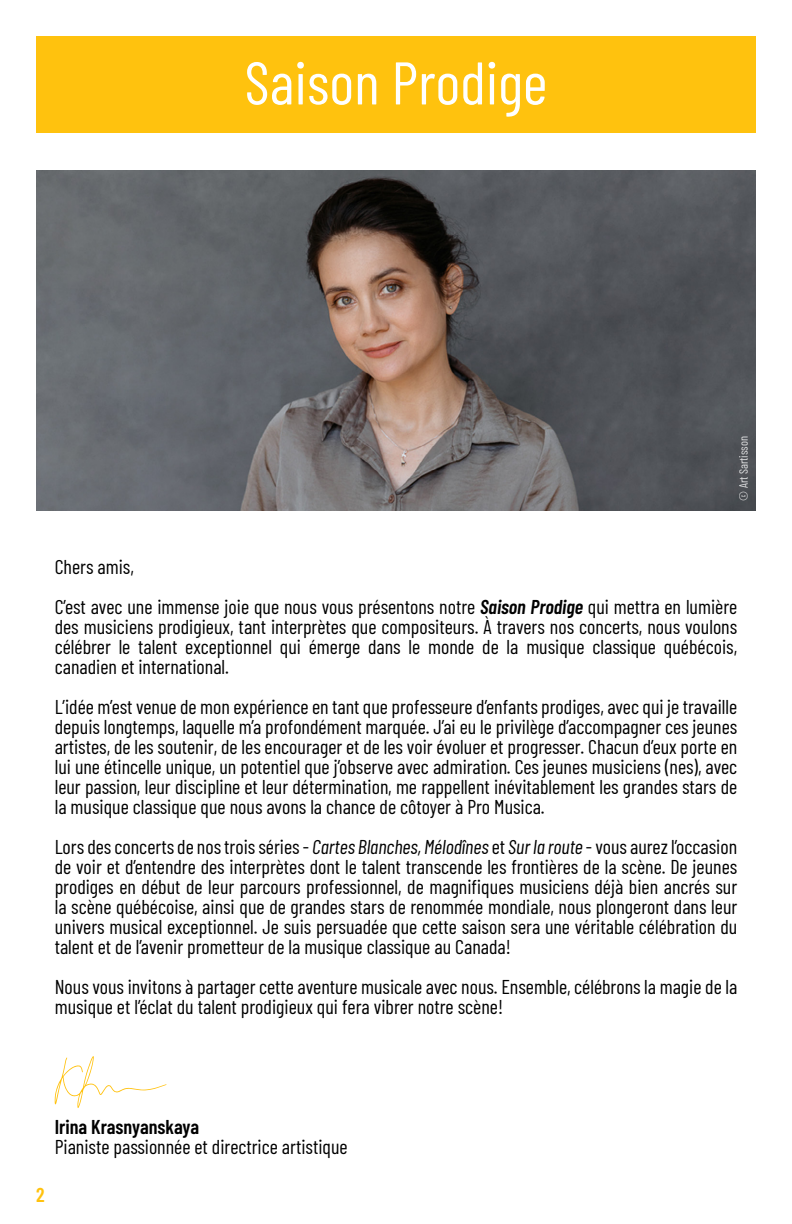
<style>
.page{position:relative;width:792px;height:1224px;background:#fff}
.page>*{position:absolute;margin:0;border:0;box-sizing:border-box;transform-origin:0 0}
.t1{font:60px "Barlow Condensed";color:#fff}
.t2{font:20px/20px "Barlow Condensed";color:#000;text-align:justify}
.t3{font:600 20px "Barlow Condensed";color:#000}
.t4{font:600 20px "Barlow Condensed";color:#ffc20e}
.t5{font:12px "Barlow Condensed";color:#fff}
.s1{font-weight:600;font-style:italic}
.s2{font-style:italic}
</style>
<div class="page">
<svg style="left:55px;top:1056px;width:111px;height:52px"></svg>
<img style="left:36px;top:171px;width:720px;height:339px">
<div style="left:36px;top:36px;width:720px;height:96px;background:#ffc20e"></div>
<h1 class="t1" style="left:245px;top:40px;width:304px">Saison Prodige</h1>
<p class="t5" style="left:735px;top:501px;width:66px;rotate:-90deg">© Art Sartisson</p>
<p class="t2" style="left:55px;top:545px;width:684px;line-height:40px">Chers amis,<br>C’est avec une immense joie que nous vous présentons notre <span class="s1">Saison Prodige</span> qui mettra en lumière</p>
<p class="t2" style="left:55px;top:615px;width:684px">des musiciens prodigieux, tant interprètes que compositeurs. À travers nos concerts, nous voulons célébrer le talent exceptionnel qui émerge dans le monde de la musique classique québécois, canadien et international.</p>
<p class="t2" style="left:55px;top:695px;width:684px">L’idée m’est venue de mon expérience en tant que professeure d’enfants prodiges, avec qui je travaille depuis longtemps, laquelle m’a profondément marquée. J’ai eu le privilège d’accompagner ces jeunes artistes, de les soutenir, de les encourager et de les voir évoluer et progresser. Chacun d’eux porte en lui une étincelle unique, un potentiel que j’observe avec admiration. Ces jeunes musiciens (nes), avec leur passion, leur discipline et leur détermination, me rappellent inévitablement les grandes stars de la musique classique que nous avons la chance de côtoyer à Pro Musica.</p>
<p class="t2" style="left:55px;top:835px;width:684px">Lors des concerts de nos trois séries - <span class="s2">Cartes Blanches, Mélodînes</span> et <span class="s2">Sur la route</span> - vous aurez l’occasion de voir et d’entendre des interprètes dont le talent transcende les frontières de la scène. De jeunes prodiges en début de leur parcours professionnel, de magnifiques musiciens déjà bien ancrés sur la scène québécoise, ainsi que de grandes stars de renommée mondiale, nous plongeront dans leur univers musical exceptionnel. Je suis persuadée que cette saison sera une véritable célébration du talent et de l’avenir prometteur de la musique classique au Canada!</p>
<p class="t2" style="left:55px;top:975px;width:684px">Nous vous invitons à partager cette aventure musicale avec nous. Ensemble, célébrons la magie de la musique et l’éclat du talent prodigieux qui fera vibrer notre scène!</p>
<p class="t3" style="left:55px;top:1113px;width:146px">Irina Krasnyanskaya</p>
<p class="t2" style="left:55px;top:1135px;width:295px">Pianiste passionnée et directrice artistique</p>
<p class="t4" style="left:36px;top:1181px;width:10px">2</p>
</div>
